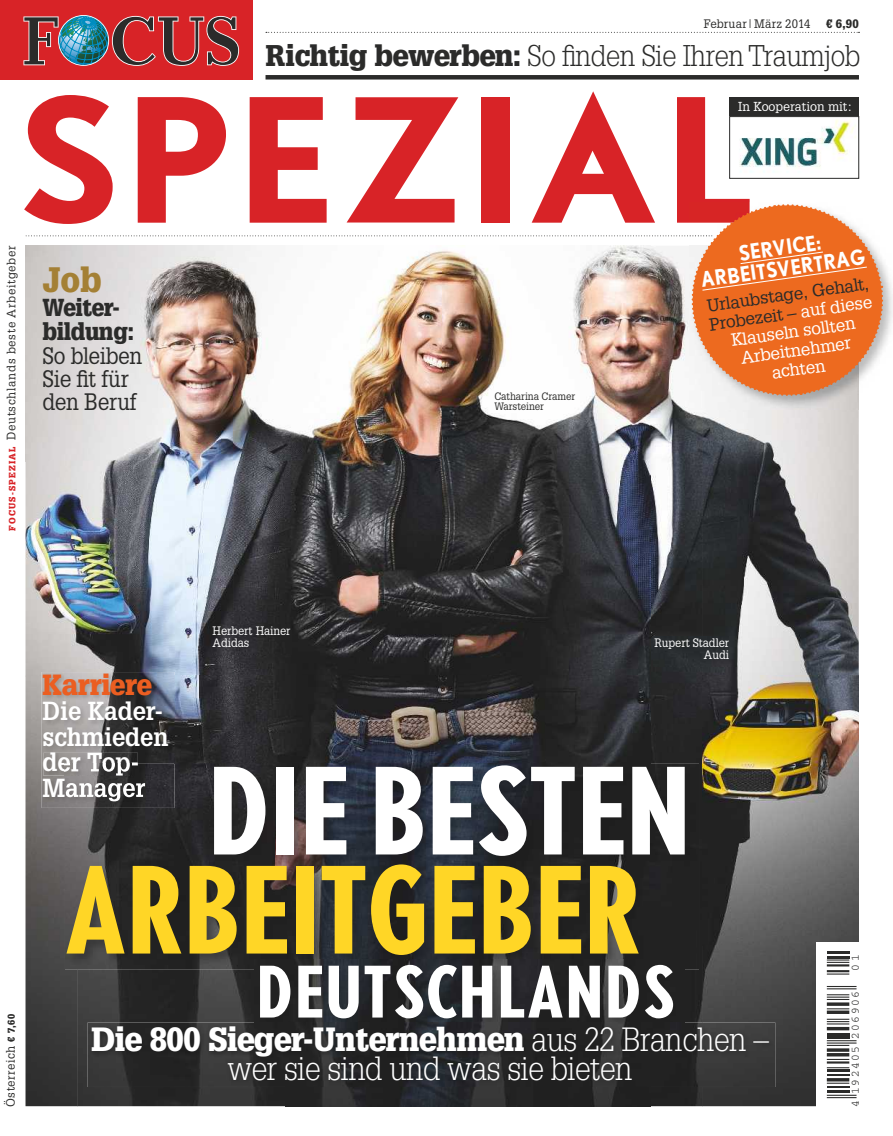
<style>
.page{position:relative;width:893px;height:1136px;background:#fff}
.page>*{position:absolute;margin:0;border:0;box-sizing:border-box;transform-origin:0 0}
.t1{font:700 159.75px "DTL Nobel T";letter-spacing:.015em;color:#d82327}
.t2{font:700 condensed 120px "Nobel";letter-spacing:-.06em;color:#ffd626;scale:1.05 1}
.t3{font:700 condensed 120px "Nobel";letter-spacing:-.06em;color:#fff;scale:1.05 1}
.t4{font:700 condensed 70.95px "Nobel";letter-spacing:-.04em;color:#fff;scale:1.05 1}
.t5{font:900 34.5px "Glypha LT";color:#a48035;scale:.94 1}
.t6{font:300 32.85px/28.5px "Glypha LT";letter-spacing:-.015em;color:#fff;text-align:center;scale:.95 1}
.t7{font:300 29.25px "Glypha LT";letter-spacing:-.015em;color:#2b2b2a;scale:.96 1}
.t8{font:900 28.5px "Glypha LT";letter-spacing:-.005em;color:#eb5e21;scale:.94 1}
.t9{font:700 25.5px/25.5px "Glypha LT";letter-spacing:-.005em;color:#fff;scale:.94 1}
.t10{font:900 24px/24px "Glypha LT";letter-spacing:-.015em;color:#2b2b2a;scale:.92 1}
.t11{font:23.25px/23.2px "Glypha LT";letter-spacing:-.015em;color:#2b2b2a;scale:.9 1}
.t12{font:700 21px/21px "Nobel";color:#fff;text-align:center;scale:.9 1}
.t13{font:17.25px/18.8px "Glypha LT";color:#fff;text-align:center}
.t14{font:12.75px "Glypha LT";color:#fff}
.t15{font:12px "Glypha LT";letter-spacing:.05em;color:#2b2b2a;scale:.95 1}
.t16{font:12px/12px "Glypha LT";letter-spacing:-.005em;color:#fff;scale:.92 1}
.t17{font:12px "Glypha LT";letter-spacing:.015em;color:#2b2b2a;scale:.95 1}
.t18{font:900 12px "Glypha LT";color:#2b2b2a;scale:.95 1}
.t19{font:11.25px "Courier";letter-spacing:.13em;color:#2b2b2a}
.t20{font:10.5px/10.5px "Glypha LT";letter-spacing:-.005em;color:#2b2b2a;scale:.92 1}
.s1{font-weight:900}
.s2{font-weight:900;font-size:9px;color:#d82327}
.s3{color:#2b2b2a}
.s4{font-weight:900;font-size:9.75px}
</style>
<div class="page">
<div style="left:0;top:0;width:252px;height:80px;background:#d82327"></div>
<svg style="left:23px;top:15px;width:216px;height:51px"></svg>
<img style="left:26px;top:400px;width:624px;height:275px">
<img style="left:650px;top:400px;width:52px;height:706px">
<img style="left:702px;top:410px;width:157px;height:696px">
<img style="left:26px;top:675px;width:51px;height:431px">
<img style="left:175px;top:675px;width:476px;height:88px">
<img style="left:77px;top:969px;width:209px;height:137px">
<img style="left:286px;top:1086px;width:365px;height:20px">
<hr style="left:266px;top:75px;width:593px;height:4px;background:#2b2b2a">
<svg style="left:266px;top:32px;width:593px;height:1px"></svg>
<img style="left:212px;top:624px;width:86px;height:30px">
<div style="left:653px;top:636px;width:83px;height:30px;background:#292d30"></div>
<div style="left:729px;top:97px;width:130px;height:20px;background:#2b2b2a"></div>
<img style="left:740px;top:120px;width:116px;height:52px">
<div style="left:729px;top:116px;width:130px;height:62px;border:1px solid #2b2b2a"></div>
<img style="left:42px;top:672px;width:133px;height:135px">
<img style="left:43px;top:752px;width:95px;height:23px">
<img style="left:43px;top:778px;width:22px;height:23px">
<img style="left:26px;top:202px;width:861px;height:198px">
<img style="left:65px;top:763px;width:211px;height:206px">
<img style="left:276px;top:763px;width:212px;height:196px">
<img style="left:488px;top:763px;width:211px;height:206px">
<img style="left:65px;top:763px;width:110px;height:44px">
<img style="left:65px;top:763px;width:73px;height:12px">
<img style="left:65px;top:778px;width:80px;height:23px">
<img style="left:255px;top:959px;width:429px;height:63px">
<img style="left:88px;top:1022px;width:687px;height:64px">
<div style="left:816px;top:942px;width:51px;height:180px;background:#fff"></div>
<svg style="left:827px;top:1094px;width:29px;height:2px"></svg>
<hr style="left:827px;top:1089px;width:22px;height:3px;background:#2b2b2a">
<svg style="left:827px;top:1082px;width:22px;height:5px"></svg>
<svg style="left:827px;top:1078px;width:22px;height:3px"></svg>
<svg style="left:827px;top:1074px;width:22px;height:1px"></svg>
<hr style="left:827px;top:1069px;width:22px;height:2px;background:#2b2b2a">
<svg style="left:827px;top:1067px;width:22px;height:1px"></svg>
<hr style="left:827px;top:1061px;width:22px;height:2px;background:#2b2b2a">
<svg style="left:827px;top:1058px;width:22px;height:1px"></svg>
<svg style="left:827px;top:1053px;width:22px;height:3px"></svg>
<hr style="left:827px;top:1048px;width:22px;height:3px;background:#2b2b2a">
<svg style="left:827px;top:1040px;width:29px;height:5px"></svg>
<hr style="left:827px;top:1036px;width:22px;height:2px;background:#2b2b2a">
<hr style="left:827px;top:1032px;width:22px;height:3px;background:#2b2b2a">
<svg style="left:827px;top:1026px;width:22px;height:4px"></svg>
<svg style="left:827px;top:1018px;width:22px;height:6px"></svg>
<hr style="left:827px;top:1010px;width:22px;height:3px;background:#2b2b2a">
<svg style="left:827px;top:1008px;width:22px;height:1px"></svg>
<hr style="left:827px;top:1002px;width:22px;height:3px;background:#2b2b2a">
<svg style="left:827px;top:986px;width:29px;height:13px"></svg>
<svg style="left:827px;top:973px;width:22px;height:1px"></svg>
<hr style="left:827px;top:969px;width:22px;height:3px;background:#2b2b2a">
<hr style="left:827px;top:964px;width:22px;height:2px;background:#2b2b2a">
<svg style="left:827px;top:959px;width:22px;height:3px"></svg>
<hr style="left:827px;top:955px;width:22px;height:3px;background:#2b2b2a">
<hr style="left:827px;top:951px;width:22px;height:2px;background:#2b2b2a">
<p class="t17" style="left:704px;top:16px;width:114px">Februar|März 2014</p>
<p class="t18" style="left:826px;top:16px;width:36px">€ 6,90</p>
<h3 class="t7" style="left:266px;top:39px;width:621px"><span class="s1">Richtig bewerben:</span> So finden Sie Ihren Traumjob</h3>
<h1 class="t1" style="left:20px;top:51px;width:733px">SPEZIAL</h1>
<p class="t14" style="left:738px;top:99px;width:116px">In Kooperation mit:</p>
<p class="t15" style="left:4px;top:531px;width:301px;rotate:-90deg"><span class="s2">FOCUS-SPEZIAL</span> Deutschlands beste Arbeitgeber</p>
<h3 class="t5" style="left:43px;top:259px;width:64px">Job</h3>
<h3 class="t10" style="left:43px;top:296px;width:101px">Weiter&shy;bildung:</h3>
<h3 class="t11" style="left:43px;top:343px;width:112px">So bleiben<br>Sie fit für den Beruf</h3>
<p class="t20" style="left:494px;top:390px;width:89px">Catharina Cramer<br>Warsteiner</p>
<p class="t12" style="left:697px;top:248px;width:186px;rotate:-8deg">SERVICE:<br>ARBEITSVERTRAG</p>
<p class="t13" style="left:705px;top:296px;width:166px;rotate:-8deg"><span class="s3">Urlaubstage, Gehalt,<br>Probezeit –</span> auf diese<br>Klauseln sollten<br>Arbeitnehmer achten</p>
<p class="t15" style="left:3px;top:1107px;width:100px;rotate:-90deg">Österreich <span class="s4">€ 7,60</span></p>
<p class="t16" style="left:213px;top:624px;width:86px">Herbert Hainer<br>Adidas</p>
<p class="t16" style="left:655px;top:636px;width:82px;text-align:right">Rupert Stadler<br>Audi</p>
<h3 class="t8" style="left:43px;top:667px;width:118px">Karriere</h3>
<h3 class="t9" style="left:43px;top:697px;width:136px">Die Kader&shy;schmieden der Top-</h3>
<h2 class="t3" style="left:208px;top:740px;width:468px">DIE BESTEN</h2>
<h2 class="t2" style="left:64px;top:839px;width:558px">ARBEITGEBER</h2>
<h3 class="t4" style="left:256px;top:950px;width:404px">DEUTSCHLANDS</h3>
<h3 class="t6" style="left:91px;top:1026px;width:715px"><span class="s1">Die 800 Sieger-Unternehmen</span> aus 22 Branchen – wer sie sind und was sie bieten</h3>
<p class="t19" style="left:850px;top:971px;width:19px;rotate:-90deg">0 1</p>
<p class="t19" style="left:850px;top:1106px;width:117px;rotate:-90deg">4 192405 206906</p>
</div>
